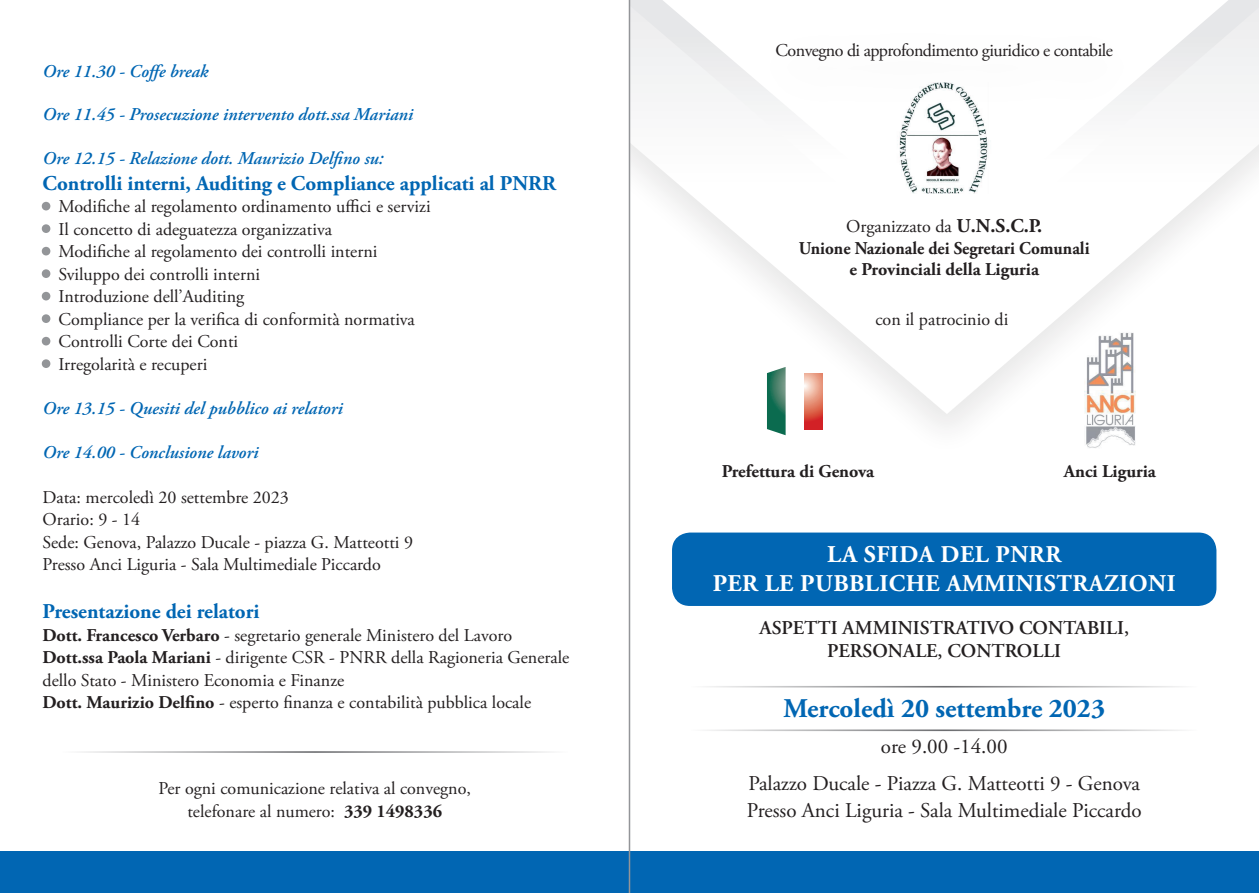
<style>
.page{position:relative;width:1259px;height:893px;background:#fff}
.page>*{position:absolute;margin:0;border:0;box-sizing:border-box;transform-origin:0 0}
.t1{font:700 27px "Adobe Garamond Pro";color:#0166b3}
.t2{font:700 24px "Adobe Garamond Pro";letter-spacing:.02em;color:#fff}
.t3{font:21px "Adobe Garamond Pro";color:#231f20}
.t4{font:700 21px "Adobe Garamond Pro";color:#0166b3}
.t5{font:600 19.5px/23.4px "Adobe Garamond Pro";color:#231f20;text-align:center}
.t6{font:18px "Adobe Garamond Pro";color:#231f20}
.t7{font:italic 600 18px "Adobe Garamond Pro";color:#0166b3}
.t8{font:700 18px/21.6px "Adobe Garamond Pro";color:#231f20;text-align:center;scale:.95 1}
.t9{font:18px "Adobe Garamond Pro";letter-spacing:-.03em;color:#231f20}
.t10{font:700 18px "Adobe Garamond Pro";color:#231f20}
.s1{font-weight:700;color:#939598}
.s2{font-weight:700}
.s3{font-weight:700;font-size:19.5px}
</style>
<div class="page">
<svg style="left:630px;top:296px;width:506px;height:118px"></svg>
<svg style="left:630px;top:0;width:629px;height:296px"></svg>
<img style="left:1084px;top:327px;width:51px;height:121px">
<img style="left:888px;top:118px;width:112px;height:75px">
<div style="left:764px;top:364px;width:63px;height:73px;background:#fff"></div>
<svg style="left:767px;top:367px;width:18px;height:68px"></svg>
<svg style="left:804px;top:373px;width:19px;height:56px"></svg>
<div style="left:738px;top:17px;width:412px;height:101px;background:#fefefe"></div>
<div style="left:0;top:851px;width:1259px;height:42px;background:#0166b3"></div>
<div style="left:672px;top:533px;width:544px;height:73px;background:#0166b3;border-radius:18px"></div>
<hr style="left:691px;top:729px;width:506px;height:2px;background:#6c6d70">
<hr style="left:691px;top:686px;width:506px;height:1px;background:#6c6d70">
<hr style="left:61px;top:751px;width:507px;height:2px;background:#6c6d70">
<hr style="left:629px;top:0;width:1px;height:893px;background:#939598">
<div style="left:42px;top:202px;width:8px;height:8px;border:3px solid #939598;border-radius:50%"></div>
<div style="left:42px;top:224px;width:8px;height:9px;border:3px solid #939598;border-radius:50%"></div>
<div style="left:42px;top:247px;width:8px;height:8px;border:3px solid #939598;border-radius:50%"></div>
<div style="left:42px;top:269px;width:8px;height:9px;border:3px solid #939598;border-radius:50%"></div>
<div style="left:42px;top:292px;width:8px;height:8px;border:3px solid #939598;border-radius:50%"></div>
<div style="left:42px;top:314px;width:8px;height:9px;border:3px solid #939598;border-radius:50%"></div>
<div style="left:42px;top:337px;width:8px;height:8px;border:3px solid #939598;border-radius:50%"></div>
<div style="left:42px;top:359px;width:8px;height:9px;border:3px solid #939598;border-radius:50%"></div>
<p class="t7" style="left:43px;top:61px;width:167px">Ore 11.30 - Coffe break</p>
<p class="t7" style="left:43px;top:104px;width:372px">Ore 11.45 - Prosecuzione intervento dott.ssa Mariani</p>
<p class="t7" style="left:43px;top:148px;width:342px">Ore 12.15 - Relazione dott. Maurizio Delfino su:</p>
<p class="t4" style="left:43px;top:171px;width:515px">Controlli interni, Auditing e Compliance applicati al PNRR</p>
<p class="t6" style="left:43px;top:196px;width:390px"><span class="s1">•</span> Modifiche al regolamento ordinamento uffici e servizi</p>
<p class="t6" style="left:43px;top:218px;width:291px"><span class="s1">•</span> Il concetto di adeguatezza organizzativa</p>
<p class="t6" style="left:43px;top:241px;width:336px"><span class="s1">•</span> Modifiche al regolamento dei controlli interni</p>
<p class="t6" style="left:43px;top:263px;width:219px"><span class="s1">•</span> Sviluppo dei controlli interni</p>
<p class="t6" style="left:43px;top:286px;width:203px"><span class="s1">•</span> Introduzione dell’Auditing</p>
<p class="t6" style="left:43px;top:308px;width:374px"><span class="s1">•</span> Compliance per la verifica di conformità normativa</p>
<p class="t6" style="left:43px;top:331px;width:197px"><span class="s1">•</span> Controlli Corte dei Conti</p>
<p class="t6" style="left:43px;top:353px;width:166px"><span class="s1">•</span> Irregolarità e recuperi</p>
<p class="t7" style="left:43px;top:398px;width:302px">Ore 13.15 - Quesiti del pubblico ai relatori</p>
<p class="t7" style="left:43px;top:442px;width:217px">Ore 14.00 - Conclusione lavori</p>
<p class="t6" style="left:43px;top:486px;width:248px">Data: mercoledì 20 settembre 2023</p>
<p class="t6" style="left:43px;top:509px;width:99px">Orario: 9 - 14</p>
<p class="t6" style="left:43px;top:531px;width:372px">Sede: Genova, Palazzo Ducale - piazza G. Matteotti 9</p>
<p class="t6" style="left:43px;top:554px;width:340px">Presso Anci Liguria - Sala Multimediale Piccardo</p>
<p class="t4" style="left:43px;top:599px;width:219px">Presentazione dei relatori</p>
<p class="t6" style="left:43px;top:624px;width:471px"><span class="s2">Dott. Francesco Verbaro</span> - segretario generale Ministero del Lavoro</p>
<p class="t6" style="left:43px;top:647px;width:528px"><span class="s2">Dott.ssa Paola Mariani</span> - dirigente CSR - PNRR della Ragioneria Generale</p>
<p class="t6" style="left:43px;top:669px;width:303px">dello Stato - Ministero Economia e Finanze</p>
<p class="t6" style="left:43px;top:692px;width:490px"><span class="s2">Dott. Maurizio Delfino</span> - esperto finanza e contabilità pubblica locale</p>
<p class="t6" style="left:158px;top:778px;width:314px">Per ogni comunicazione relativa al convegno,</p>
<p class="t6" style="left:187px;top:800px;width:256px">telefonare al numero: <span class="s2">339 1498336</span></p>
<p class="t9" style="left:775px;top:39px;width:339px">Convegno di approfondimento giuridico e contabile</p>
<p class="t6" style="left:846px;top:216px;width:197px">Organizzato da <span class="s3">U.N.S.C.P.</span></p>
<p class="t8" style="left:799px;top:237px;width:307px">Unione Nazionale dei Segretari Comunali e Provinciali della Liguria</p>
<p class="t6" style="left:875px;top:308px;width:134px">con il patrocinio di</p>
<p class="t10" style="left:721px;top:461px;width:154px">Prefettura di Genova</p>
<p class="t10" style="left:1064px;top:461px;width:93px">Anci Liguria</p>
<p class="t2" style="left:827px;top:541px;width:236px">LA SFIDA DEL PNRR</p>
<p class="t2" style="left:713px;top:569px;width:464px">PER LE PUBBLICHE AMMINISTRAZIONI</p>
<p class="t5" style="left:759px;top:616px;width:371px">ASPETTI AMMINISTRATIVO CONTABILI,<br>PERSONALE, CONTROLLI</p>
<p class="t1" style="left:783px;top:692px;width:323px">Mercoledì 20 settembre 2023</p>
<p class="t3" style="left:881px;top:733px;width:128px">ore 9.00 -14.00</p>
<p class="t3" style="left:748px;top:771px;width:393px">Palazzo Ducale - Piazza G. Matteotti 9 - Genova</p>
<p class="t3" style="left:747px;top:798px;width:396px">Presso Anci Liguria - Sala Multimediale Piccardo</p>
</div>
